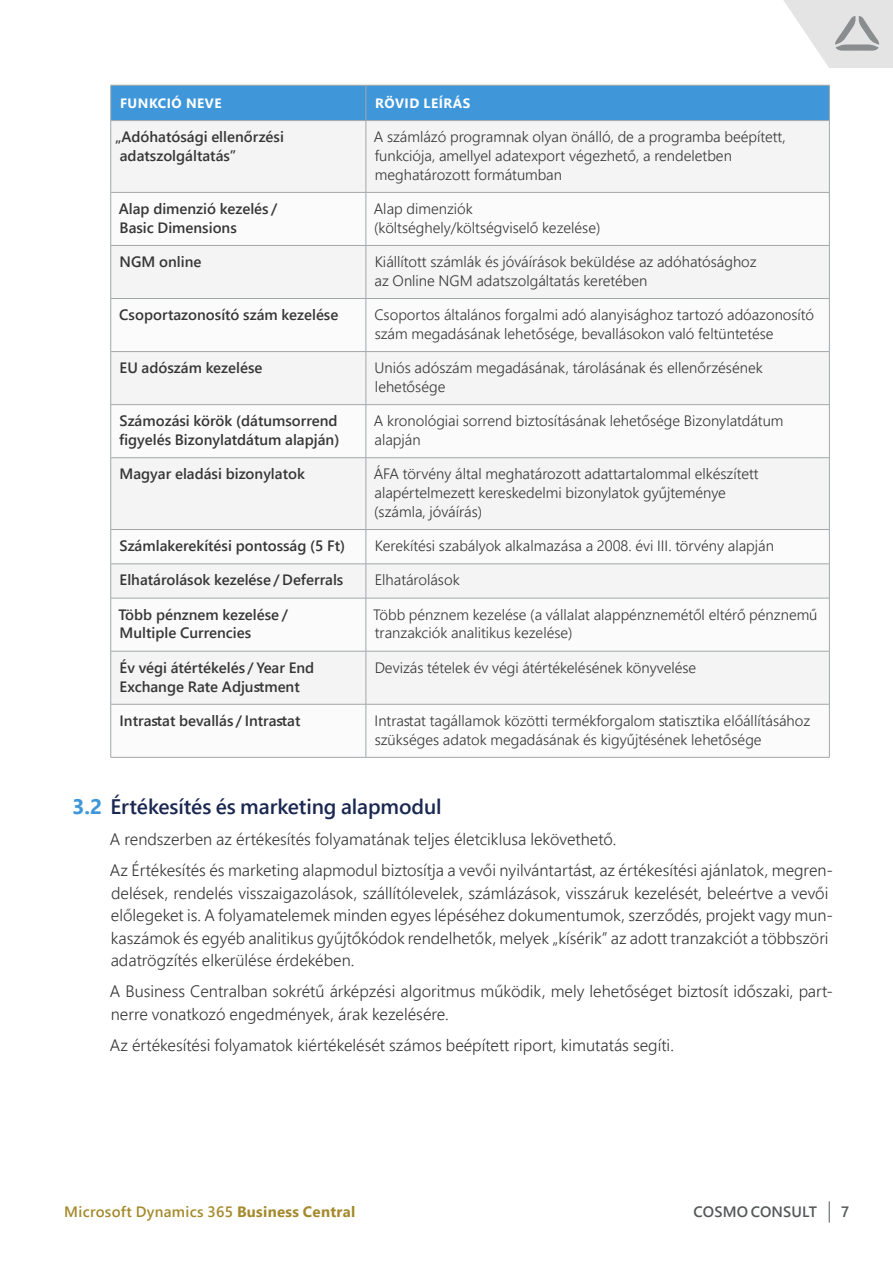
<style>
.page{position:relative;width:893px;height:1263px;background:#fff}
.page>*{position:absolute;margin:0;border:0;box-sizing:border-box;transform-origin:0 0}
.t1{font:600 21px "Segoe UI";letter-spacing:-.005em;color:#1a2750}
.t2{font:300 16.5px/22.5px "Segoe UI";color:#363636}
.t3{font:300 15px/18.8px "Segoe UI";color:#363636}
.t4{font:600 15px/18.8px "Segoe UI";color:#363636}
.t5{font:600 15px "Segoe UI";letter-spacing:.02em;color:#a5892c}
.t6{font:600 15px "Segoe UI";letter-spacing:.01em;color:#545859}
.t7{font:700 13.5px "Segoe UI";letter-spacing:.035em;color:#fff}
.s1{font-weight:700;color:#3f97da}
.s2{font-weight:700}
</style>
<div class="page">
<svg style="left:829px;top:1201px;width:1px;height:21px"></svg>
<div style="left:111px;top:86px;width:718px;height:34px;background:#3f97da"></div>
<div style="left:111px;top:121px;width:718px;height:71px;background:#f4f4f4"></div>
<svg style="left:111px;top:193px;width:718px;height:564px"></svg>
<hr style="left:366px;top:121px;width:1px;height:71px;background:#a3a7a9">
<hr style="left:366px;top:193px;width:1px;height:52px;background:#a3a7a9">
<hr style="left:366px;top:246px;width:1px;height:52px;background:#a3a7a9">
<hr style="left:366px;top:299px;width:1px;height:52px;background:#a3a7a9">
<hr style="left:366px;top:352px;width:1px;height:52px;background:#a3a7a9">
<hr style="left:366px;top:405px;width:1px;height:52px;background:#a3a7a9">
<hr style="left:366px;top:458px;width:1px;height:71px;background:#a3a7a9">
<hr style="left:366px;top:530px;width:1px;height:34px;background:#a3a7a9">
<hr style="left:366px;top:564px;width:1px;height:34px;background:#a3a7a9">
<hr style="left:366px;top:598px;width:1px;height:53px;background:#a3a7a9">
<hr style="left:366px;top:651px;width:1px;height:53px;background:#a3a7a9">
<hr style="left:366px;top:704px;width:1px;height:53px;background:#a3a7a9">
<hr style="left:110px;top:121px;width:1px;height:71px;background:#a3a7a9">
<hr style="left:829px;top:121px;width:1px;height:71px;background:#a3a7a9">
<hr style="left:111px;top:192px;width:255px;height:1px;background:#a3a7a9">
<hr style="left:110px;top:193px;width:1px;height:52px;background:#a3a7a9">
<hr style="left:366px;top:192px;width:464px;height:1px;background:#a3a7a9">
<hr style="left:829px;top:193px;width:1px;height:52px;background:#a3a7a9">
<hr style="left:111px;top:245px;width:255px;height:1px;background:#a3a7a9">
<hr style="left:110px;top:246px;width:1px;height:52px;background:#a3a7a9">
<hr style="left:366px;top:245px;width:464px;height:1px;background:#a3a7a9">
<hr style="left:829px;top:246px;width:1px;height:52px;background:#a3a7a9">
<hr style="left:111px;top:298px;width:255px;height:1px;background:#a3a7a9">
<hr style="left:110px;top:299px;width:1px;height:52px;background:#a3a7a9">
<hr style="left:366px;top:298px;width:464px;height:1px;background:#a3a7a9">
<hr style="left:829px;top:299px;width:1px;height:52px;background:#a3a7a9">
<hr style="left:111px;top:351px;width:255px;height:1px;background:#a3a7a9">
<hr style="left:110px;top:352px;width:1px;height:52px;background:#a3a7a9">
<hr style="left:366px;top:351px;width:464px;height:1px;background:#a3a7a9">
<hr style="left:829px;top:352px;width:1px;height:52px;background:#a3a7a9">
<hr style="left:111px;top:404px;width:255px;height:1px;background:#a3a7a9">
<hr style="left:110px;top:405px;width:1px;height:52px;background:#a3a7a9">
<hr style="left:366px;top:404px;width:464px;height:1px;background:#a3a7a9">
<hr style="left:829px;top:405px;width:1px;height:52px;background:#a3a7a9">
<hr style="left:111px;top:457px;width:255px;height:1px;background:#a3a7a9">
<hr style="left:110px;top:458px;width:1px;height:71px;background:#a3a7a9">
<hr style="left:366px;top:457px;width:464px;height:1px;background:#a3a7a9">
<hr style="left:829px;top:458px;width:1px;height:71px;background:#a3a7a9">
<hr style="left:111px;top:529px;width:255px;height:1px;background:#a3a7a9">
<hr style="left:110px;top:530px;width:1px;height:34px;background:#a3a7a9">
<hr style="left:366px;top:529px;width:464px;height:1px;background:#a3a7a9">
<hr style="left:829px;top:530px;width:1px;height:34px;background:#a3a7a9">
<hr style="left:111px;top:564px;width:255px;height:1px;background:#a3a7a9">
<hr style="left:110px;top:564px;width:1px;height:34px;background:#a3a7a9">
<hr style="left:366px;top:564px;width:464px;height:1px;background:#a3a7a9">
<hr style="left:829px;top:564px;width:1px;height:34px;background:#a3a7a9">
<hr style="left:111px;top:598px;width:255px;height:1px;background:#a3a7a9">
<hr style="left:110px;top:598px;width:1px;height:53px;background:#a3a7a9">
<hr style="left:366px;top:598px;width:464px;height:1px;background:#a3a7a9">
<hr style="left:829px;top:598px;width:1px;height:53px;background:#a3a7a9">
<hr style="left:111px;top:651px;width:255px;height:1px;background:#a3a7a9">
<hr style="left:110px;top:651px;width:1px;height:53px;background:#a3a7a9">
<hr style="left:366px;top:651px;width:464px;height:1px;background:#a3a7a9">
<hr style="left:829px;top:651px;width:1px;height:53px;background:#a3a7a9">
<hr style="left:111px;top:704px;width:255px;height:1px;background:#a3a7a9">
<hr style="left:110px;top:704px;width:1px;height:53px;background:#a3a7a9">
<hr style="left:366px;top:704px;width:464px;height:1px;background:#a3a7a9">
<hr style="left:829px;top:704px;width:1px;height:53px;background:#a3a7a9">
<hr style="left:111px;top:757px;width:255px;height:1px;background:#a3a7a9">
<hr style="left:366px;top:757px;width:464px;height:1px;background:#a3a7a9">
<hr style="left:366px;top:85px;width:464px;height:1px;background:#a3a7a9">
<hr style="left:829px;top:85px;width:1px;height:35px;background:#a3a7a9">
<hr style="left:366px;top:120px;width:464px;height:1px;background:#a3a7a9">
<hr style="left:111px;top:85px;width:255px;height:1px;background:#a3a7a9">
<hr style="left:110px;top:85px;width:1px;height:35px;background:#a3a7a9">
<hr style="left:366px;top:85px;width:1px;height:35px;background:#a3a7a9">
<hr style="left:111px;top:120px;width:255px;height:1px;background:#a3a7a9">
<svg style="left:783px;top:0;width:110px;height:68px"></svg>
<p class="t7" style="left:120px;top:90px;width:103px">FUNKCIÓ NEVE</p>
<p class="t7" style="left:375px;top:90px;width:97px">RÖVID LEÍRÁS</p>
<p class="t4" style="left:120px;top:126px;width:166px;text-indent:-5px">„Adóhatósági ellenőrzési adatszolgáltatás”</p>
<p class="t3" style="left:374px;top:126px;width:413px">A számlázó programnak olyan önálló, de a programba beépített, funkciója, amellyel adatexport végezhető, a rendeletben meghatározott formátumban</p>
<p class="t4" style="left:119px;top:198px;width:160px">Alap dimenzió kezelés /<br>Basic Dimensions</p>
<p class="t3" style="left:374px;top:198px;width:228px">Alap dimenziók (költséghely/költségviselő kezelése)</p>
<p class="t4" style="left:120px;top:251px;width:83px">NGM online</p>
<p class="t3" style="left:375px;top:251px;width:384px">Kiállított számlák és jóváírások beküldése az adóhatósághoz az Online NGM adatszolgáltatás keretében</p>
<p class="t4" style="left:119px;top:304px;width:221px">Csoportazonosító szám kezelése</p>
<p class="t3" style="left:374px;top:304px;width:441px">Csoportos általános forgalmi adó alanyisághoz tartozó adóazonosító szám megadásának lehetősége, bevallásokon való feltüntetése</p>
<p class="t4" style="left:120px;top:357px;width:144px">EU adószám kezelése</p>
<p class="t3" style="left:375px;top:357px;width:390px">Uniós adószám megadásának, tárolásának és ellenőrzésének lehetősége</p>
<p class="t4" style="left:119px;top:410px;width:222px">Számozási körök (dátumsorrend figyelés Bizonylatdátum alapján)</p>
<p class="t3" style="left:374px;top:410px;width:411px">A kronológiai sorrend biztosításának lehetősége Bizonylatdátum alapján</p>
<p class="t4" style="left:120px;top:463px;width:187px">Magyar eladási bizonylatok</p>
<p class="t3" style="left:374px;top:463px;width:386px">ÁFA törvény által meghatározott adattartalommal elkészített alapértelmezett kereskedelmi bizonylatok gyűjteménye (számla, jóváírás)</p>
<p class="t4" style="left:120px;top:535px;width:227px">Számlakerekítési pontosság (5 Ft)</p>
<p class="t3" style="left:375px;top:535px;width:401px">Kerekítési szabályok alkalmazása a 2008. évi III. törvény alapján</p>
<p class="t4" style="left:120px;top:569px;width:225px">Elhatárolások kezelése / Deferrals</p>
<p class="t3" style="left:375px;top:569px;width:87px">Elhatárolások</p>
<p class="t4" style="left:118px;top:604px;width:171px">Több pénznem kezelése /<br>Multiple Currencies</p>
<p class="t3" style="left:373px;top:603px;width:446px">Több pénznem kezelése (a vállalat alappénznemétől eltérő pénznemű tranzakciók analitikus kezelése)</p>
<p class="t4" style="left:120px;top:657px;width:196px">Év végi átértékelés / Year End<br>Exchange Rate Adjustment</p>
<p class="t3" style="left:375px;top:657px;width:323px">Devizás tételek év végi átértékelésének könyvelése</p>
<p class="t4" style="left:120px;top:710px;width:182px">Intrastat bevallás / Intrastat</p>
<p class="t3" style="left:375px;top:710px;width:437px">Intrastat tagállamok közötti termékforgalom statisztika előállításához szükséges adatok megadásának és kigyűjtésének lehetősége</p>
<h1 class="t1" style="left:73px;top:787px;width:371px"><span class="s1">3.2</span> Értékesítés és marketing alapmodul</h1>
<p class="t2" style="left:110px;top:822px;width:725px;line-height:31px">A rendszerben az értékesítés folyamatának teljes életciklusa lekövethető.<br>Az Értékesítés és marketing alapmodul biztosítja a vevői nyilvántartást, az értékesítési ajánlatok, megren-</p>
<p class="t2" style="left:111px;top:880px;width:724px">delések, rendelés visszaigazolások, szállítólevelek, számlázások, visszáruk kezelését, beleértve a vevői előlegeket is. A folyamatelemek minden egyes lépéséhez dokumentumok, szerződés, projekt vagy mun&shy;kaszámok és egyéb analitikus gyűjtőkódok rendelhetők, melyek „kísérik” az adott tranzakciót a többszöri adatrögzítés elkerülése érdekében.</p>
<p class="t2" style="left:110px;top:978px;width:725px">A Business Centralban sokrétű árképzési algoritmus működik, mely lehetőséget biztosít időszaki, part&shy;nerre vonatkozó engedmények, árak kezelésére.</p>
<p class="t2" style="left:110px;top:1032px;width:565px">Az értékesítési folyamatok kiértékelését számos beépített riport, kimutatás segíti.</p>
<p class="t5" style="left:64px;top:1198px;width:293px">Microsoft Dynamics 365 <span class="s2">Business Central</span></p>
<p class="t6" style="left:694px;top:1198px;width:125px">COSMO CONSULT</p>
<p class="t6" style="left:841px;top:1198px;width:10px">7</p>
</div>
